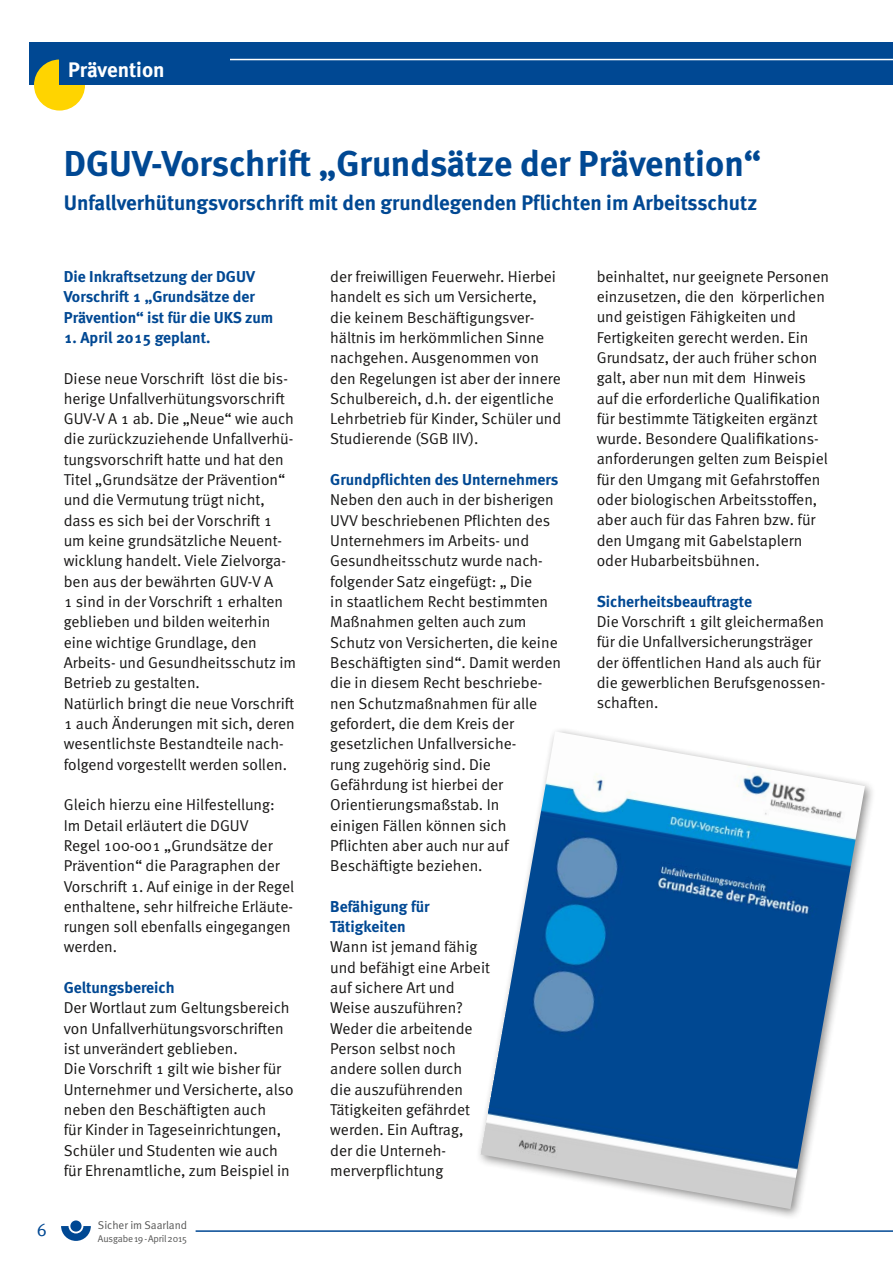
<style>
.page{position:relative;width:893px;height:1263px;background:#fff}
.page>*{position:absolute;margin:0;border:0;box-sizing:border-box;transform-origin:0 0}
.t1{font:700 36px "DGUV Meta";color:#004893}
.t2{font:700 21px "DGUV Meta";color:#004893}
.t3{font:700 21px "DGUV Meta";color:#fff}
.t4{font:18px "DGUV Meta";color:#004893}
.t5{font:15.75px/20.2px "DGUV Meta";color:#181716}
.t6{font:700 15.75px/20.2px "DGUV Meta";color:#004893}
.t7{font:11.25px "DGUV Meta";color:#565655}
.t8{font:9.75px "DGUV Meta";letter-spacing:-.01em;color:#565655}
</style>
<div class="page">
<div style="left:30px;top:43px;width:863px;height:42px;background:#004893"></div>
<hr style="left:195px;top:59px;width:698px;height:1px;background:#fff">
<hr style="left:196px;top:1230px;width:697px;height:2px;background:#004893">
<svg style="left:61px;top:1226px;width:30px;height:15px"></svg>
<div style="left:70px;top:1220px;width:12px;height:11px;background:#004893;border-radius:50%"></div>
<div style="left:34px;top:60px;width:51px;height:51px;background:#ffd400;border-radius:50%"></div>
<div style="left:60px;top:56px;width:170px;height:29px;background:#004893"></div>
<img style="left:480px;top:731px;width:385px;height:478px">
<h2 class="t3" style="left:68px;top:57px;width:98px">Prävention</h2>
<h1 class="t1" style="left:64px;top:142px;width:699px">DGUV-Vorschrift „Grundsätze der Prävention“</h1>
<h2 class="t2" style="left:64px;top:190px;width:695px">Unfallverhütungsvorschrift mit den grundlegenden Pflichten im Arbeitsschutz</h2>
<p class="t4" style="left:37px;top:1219px;width:12px">6</p>
<p class="t6" style="left:64px;top:267px;width:211px">Die Inkraftsetzung der DGUV<br>Vorschrift 1 „Grundsätze der<br>Prävention“ ist für die UKS zum</p>
<p class="t6" style="left:64px;top:328px;width:148px">1. April 2015 geplant.</p>
<p class="t5" style="left:64px;top:368px;width:234px">Diese neue Vorschrift löst die bis&shy;herige Unfallverhütungsvorschrift GUV-V A 1 ab. Die „Neue“ wie auch die zurückzuziehende Unfallverhü&shy;tungsvorschrift hatte und hat den Titel „Grundsätze der Prävention“ und die Vermutung trügt nicht, dass es sich bei der Vorschrift 1 um keine grundsätzliche Neuent&shy;wicklung handelt. Viele Zielvorga&shy;ben aus der bewährten GUV-V A<br>1 sind in der Vorschrift 1 erhalten geblieben und bilden weiterhin eine wichtige Grundlage, den Arbeits- und Gesundheitsschutz im Betrieb zu gestalten.<br>Natürlich bringt die neue Vorschrift 1 auch Änderungen mit sich, deren wesentlichste Bestandteile nach&shy;folgend vorgestellt werden sollen.</p>
<p class="t5" style="left:64px;top:795px;width:232px">Gleich hierzu eine Hilfestellung:<br>Im Detail erläutert die DGUV<br>Regel 100-001 „Grundsätze der<br>Prävention“ die Paragraphen der<br>Vorschrift 1. Auf einige in der Regel enthaltene, sehr hilfreiche Erläute&shy;rungen soll ebenfalls eingegangen werden.</p>
<p class="t6" style="left:64px;top:978px;width:112px">Geltungsbereich</p>
<p class="t5" style="left:64px;top:998px;width:231px">Der Wortlaut zum Geltungsbereich von Unfallverhütungsvorschriften ist unverändert geblieben.<br>Die Vorschrift 1 gilt wie bisher für Unternehmer und Versicherte, also neben den Beschäftigten auch<br>für Kinder in Tageseinrichtungen, Schüler und Studenten wie auch für Ehrenamtliche, zum Beispiel in</p>
<p class="t7" style="left:98px;top:1218px;width:91px">Sicher im Saarland</p>
<p class="t8" style="left:98px;top:1233px;width:91px">Ausgabe 19 - April 2015</p>
<p class="t5" style="left:330px;top:267px;width:233px">der freiwilligen Feuerwehr. Hierbei handelt es sich um Versicherte, die keinem Beschäftigungsver&shy;hältnis im herkömmlichen Sinne nachgehen. Ausgenommen von den Regelungen ist aber der innere<br>Schulbereich, d.h. der eigentliche<br>Lehrbetrieb für Kinder, Schüler und<br>Studierende (SGB IIV).</p>
<p class="t6" style="left:330px;top:470px;width:230px">Grundpflichten des Unternehmers</p>
<p class="t5" style="left:330px;top:490px;width:232px">Neben den auch in der bisherigen<br>UVV beschriebenen Pflichten des<br>Unternehmers im Arbeits- und<br>Gesundheitsschutz wurde nach&shy;folgender Satz eingefügt: „ Die<br>in staatlichem Recht bestimmten<br>Maßnahmen gelten auch zum<br>Schutz von Versicherten, die keine<br>Beschäftigten sind“. Damit werden die in diesem Recht beschriebe&shy;nen Schutzmaßnahmen für alle gefordert, die dem Kreis der gesetzlichen Unfallversiche-<br>rung zugehörig sind. Die<br>Gefährdung ist hierbei der<br>Orientierungsmaßstab. In<br>einigen Fällen können sich<br>Pflichten aber auch nur auf<br>Beschäftigte beziehen.</p>
<p class="t6" style="left:330px;top:897px;width:101px">Befähigung für<br>Tätigkeiten</p>
<p class="t5" style="left:330px;top:937px;width:161px">Wann ist jemand fähig und befähigt eine Arbeit auf sichere Art und<br>Weise auszuführen?<br>Weder die arbeitende<br>Person selbst noch andere sollen durch<br>die auszuführenden<br>Tätigkeiten gefährdet werden. Ein Auftrag,<br>der die Unterneh&shy;merverpflichtung</p>
<p class="t5" style="left:597px;top:266px;width:234px">beinhaltet, nur geeignete Personen einzusetzen, die den körperlichen und geistigen Fähigkeiten und Fertigkeiten gerecht werden. Ein Grundsatz, der auch früher schon galt, aber nun mit dem Hinweis auf die erforderliche Qualifikation für bestimmte Tätigkeiten ergänzt wurde. Besondere Qualifikations&shy;anforderungen gelten zum Beispiel für den Umgang mit Gefahrstoffen oder biologischen Arbeitsstoffen, aber auch für das Fahren bzw. für den Umgang mit Gabelstaplern oder Hubarbeitsbühnen.</p>
<p class="t6" style="left:597px;top:592px;width:157px">Sicherheitsbeauftragte</p>
<p class="t5" style="left:597px;top:612px;width:230px">Die Vorschrift 1 gilt gleichermaßen für die Unfallversicherungsträger der öffentlichen Hand als auch für die gewerblichen Berufsgenossen&shy;schaften.</p>
</div>
